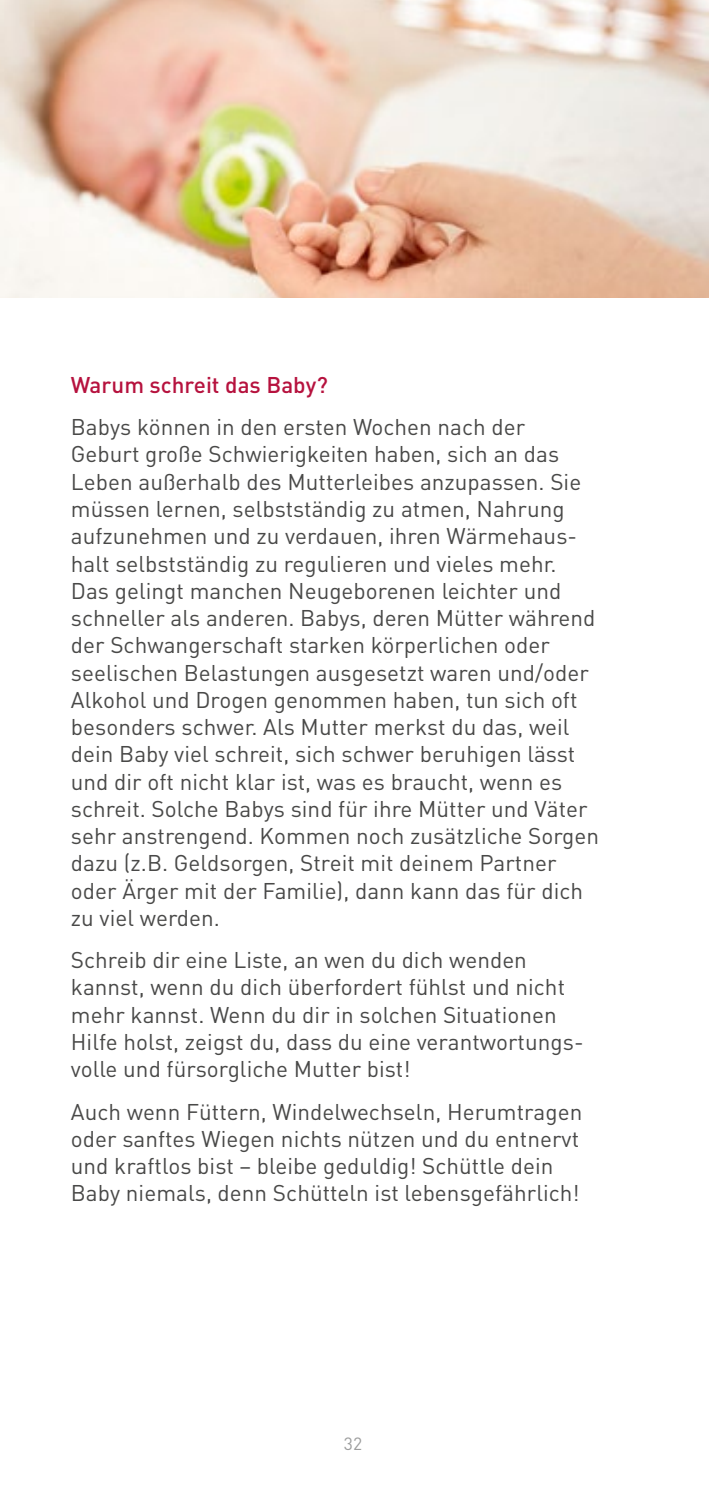
<style>
.page{position:relative;width:709px;height:1489px;background:#fff}
.page>*{position:absolute;margin:0;border:0;box-sizing:border-box;transform-origin:0 0}
.t1{font:22.5px/27.2px "FFDIN";color:#494948}
.t2{font:500 22.5px "FFDIN";color:#b6123e}
.t3{font:17.5px "FFDIN";color:#9c9d9d}
</style>
<div class="page">
<img style="left:0;top:0;width:709px;height:298px">
<p class="t2" style="left:71px;top:370px;width:258px">Warum schreit das Baby?</p>
<p class="t1" style="left:71px;top:413px;width:529px">Babys können in den ersten Wochen nach der Geburt große Schwierigkeiten haben, sich an das Leben außerhalb des Mutterleibes anzupassen. Sie müssen lernen, selbstständig zu atmen, Nahrung aufzunehmen und zu verdauen, ihren Wärmehaus&shy;halt selbstständig zu regulieren und vieles mehr.<br>Das gelingt manchen Neugeborenen leichter und schneller als anderen. Babys, deren Mütter während der Schwangerschaft starken körperlichen oder seelischen Belastungen ausgesetzt waren und/oder Alkohol und Drogen genommen haben, tun sich oft besonders schwer. Als Mutter merkst du das, weil dein Baby viel schreit, sich schwer beruhigen lässt und dir oft nicht klar ist, was es braucht, wenn es schreit. Solche Babys sind für ihre Mütter und Väter sehr anstrengend. Kommen noch zusätzliche Sorgen dazu (z.B. Geldsorgen, Streit mit deinem Partner oder Ärger mit der Familie), dann kann das für dich zu viel werden.</p>
<p class="t1" style="left:71px;top:946px;width:514px">Schreib dir eine Liste, an wen du dich wenden kannst, wenn du dich überfordert fühlst und nicht mehr kannst. Wenn du dir in solchen Situationen Hilfe holst, zeigst du, dass du eine verantwortungs&shy;volle und fürsorgliche Mutter bist!</p>
<p class="t1" style="left:71px;top:1097px;width:513px">Auch wenn Füttern, Windelwechseln, Herumtragen oder sanftes Wiegen nichts nützen und du entnervt und kraftlos bist – bleibe geduldig! Schüttle dein Baby niemals, denn Schütteln ist lebensgefährlich!</p>
<p class="t3" style="left:344px;top:1432px;width:20px">32</p>
</div>
